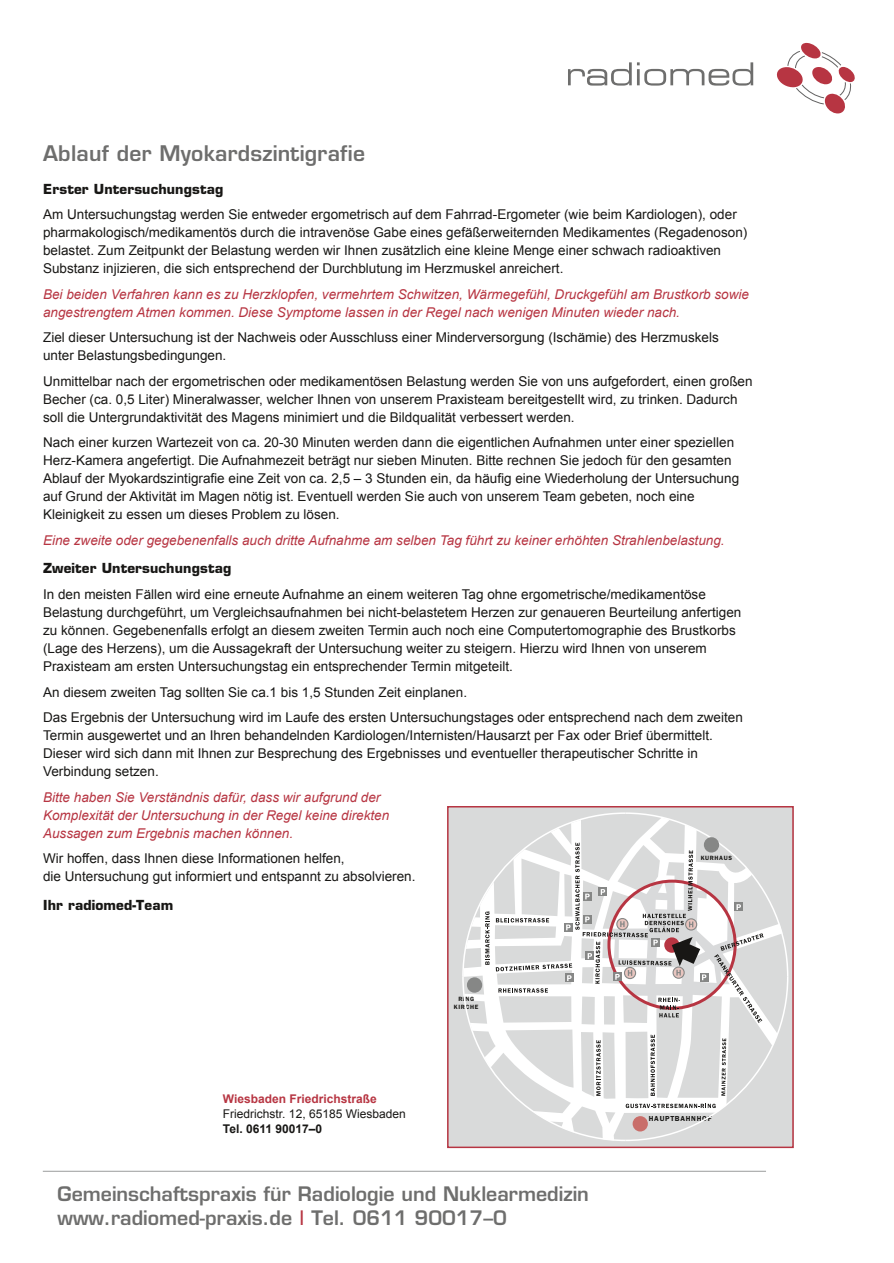
<style>
.page{position:relative;width:894px;height:1263px;background:#fff}
.page>*{position:absolute;margin:0;border:0;box-sizing:border-box;transform-origin:0 0}
.t1{font:600 21px "Eurostile";letter-spacing:.01em;color:#6e6e6d}
.t2{font:600 19.5px/24px "Eurostile";color:#6e6e6d}
.t3{font:13.5px/18px "Arial";color:#181715}
.t4{font:italic 13.5px/18px "Arial";color:#b73542}
.t5{font:700 13.5px "Eurostile";letter-spacing:.01em;color:#181715}
.t6{font:12px "Arial";color:#181715}
.t7{font:700 12px "Arial";color:#b73542}
.t8{font:700 12px "Arial";color:#181715}
.t9{font:600 7.35px "Franklin Gothic";letter-spacing:.1em;color:#181715}
.t10{font:600 6.15px/7.6px "Franklin Gothic";letter-spacing:.1em;color:#181715;text-align:center}
.s1{color:#b73542}
</style>
<div class="page">
<hr style="left:43px;top:1171px;width:723px;height:1px;background:#9b9c9c">
<div style="left:448px;top:807px;width:345px;height:340px;background:#d9dada"></div>
<svg style="left:462px;top:812px;width:327px;height:329px"></svg>
<div style="left:447px;top:806px;width:346px;height:342px;border:2px solid #b73542"></div>
<svg style="left:568px;top:62px;width:185px;height:24px"></svg>
<svg style="left:776px;top:42px;width:79px;height:72px"></svg>
<h1 class="t1" style="left:43px;top:145px;width:323px">Ablauf der Myokardszintigrafie</h1>
<p class="t5" style="left:43px;top:184px;width:182px">Erster Untersuchungstag</p>
<p class="t3" style="left:43px;top:207px;width:705px">Am Untersuchungstag werden Sie entweder ergometrisch auf dem Fahrrad-Ergometer (wie beim Kardiologen), oder pharmakologisch/medikamentös durch die intravenöse Gabe eines gefäßerweiternden Medikamentes (Regadenoson) belastet. Zum Zeitpunkt der Belastung werden wir Ihnen zusätzlich eine kleine Menge einer schwach radioaktiven Substanz injizieren, die sich entsprechend der Durchblutung im Herzmuskel anreichert.</p>
<p class="t4" style="left:43px;top:286px;width:707px">Bei beiden Verfahren kann es zu Herzklopfen, vermehrtem Schwitzen, Wärmegefühl, Druckgefühl am Brustkorb sowie angestrengtem Atmen kommen. Diese Symptome lassen in der Regel nach wenigen Minuten wieder nach.</p>
<p class="t3" style="left:43px;top:330px;width:677px">Ziel dieser Untersuchung ist der Nachweis oder Ausschluss einer Minderversorgung (Ischämie) des Herzmuskels unter Belastungsbedingungen.</p>
<p class="t3" style="left:43px;top:373px;width:711px">Unmittelbar nach der ergometrischen oder medikamentösen Belastung werden Sie von uns aufgefordert, einen großen<br>Becher (ca. 0,5 Liter) Mineralwasser, welcher Ihnen von unserem Praxisteam bereitgestellt wird, zu trinken. Dadurch soll die Untergrundaktivität des Magens minimiert und die Bildqualität verbessert werden.</p>
<p class="t3" style="left:43px;top:435px;width:697px">Nach einer kurzen Wartezeit von ca. 20-30 Minuten werden dann die eigentlichen Aufnahmen unter einer speziellen Herz-Kamera angefertigt. Die Aufnahmezeit beträgt nur sieben Minuten. Bitte rechnen Sie jedoch für den gesamten Ablauf der Myokardszintigrafie eine Zeit von ca. 2,5 – 3 Stunden ein, da häufig eine Wiederholung der Untersuchung auf Grund der Aktivität im Magen nötig ist. Eventuell werden Sie auch von unserem Team gebeten, noch eine Kleinigkeit zu essen um dieses Problem zu lösen.</p>
<p class="t4" style="left:43px;top:532px;width:683px">Eine zweite oder gegebenenfalls auch dritte Aufnahme am selben Tag führt zu keiner erhöhten Strahlenbelastung.</p>
<p class="t5" style="left:43px;top:563px;width:190px">Zweiter Untersuchungstag</p>
<p class="t3" style="left:43px;top:586px;width:699px">In den meisten Fällen wird eine erneute Aufnahme an einem weiteren Tag ohne ergometrische/medikamentöse Belastung durchgeführt, um Vergleichsaufnahmen bei nicht-belastetem Herzen zur genaueren Beurteilung anfertigen zu können. Gegebenenfalls erfolgt an diesem zweiten Termin auch noch eine Computertomographie des Brustkorbs (Lage des Herzens), um die Aussagekraft der Untersuchung weiter zu steigern. Hierzu wird Ihnen von unserem Praxisteam am ersten Untersuchungstag ein entsprechender Termin mitgeteilt.</p>
<p class="t3" style="left:43px;top:680px;width:701px;line-height:25.5px">An diesem zweiten Tag sollten Sie ca.1 bis 1,5 Stunden Zeit einplanen.<br>Das Ergebnis der Untersuchung wird im Laufe des ersten Untersuchungstages oder entsprechend nach dem zweiten</p>
<p class="t3" style="left:43px;top:727px;width:671px">Termin ausgewertet und an Ihren behandelnden Kardiologen/Internisten/Hausarzt per Fax oder Brief übermittelt.<br>Dieser wird sich dann mit Ihnen zur Besprechung des Ergebnisses und eventueller therapeutischer Schritte in<br>Verbindung setzen.</p>
<p class="t4" style="left:43px;top:789px;width:347px">Bitte haben Sie Verständnis dafür, dass wir aufgrund der<br>Komplexität der Untersuchung in der Regel keine direkten<br>Aussagen zum Ergebnis machen können.</p>
<p class="t3" style="left:43px;top:850px;width:374px">Wir hoffen, dass Ihnen diese Informationen helfen,<br>die Untersuchung gut informiert und entspannt zu absolvieren.</p>
<p class="t5" style="left:43px;top:899px;width:132px">Ihr radiomed-Team</p>
<p class="t10" style="left:700px;top:855px;width:33px">KURHAUS</p>
<p class="t7" style="left:223px;top:1095px;width:155px">Wiesbaden Friedrichstraße</p>
<p class="t6" style="left:223px;top:1110px;width:184px">Friedrichstr. 12, 65185 Wiesbaden</p>
<p class="t8" style="left:223px;top:1125px;width:101px">Tel. 0611 90017–0</p>
<p class="t10" style="left:454px;top:996px;width:26px">RING<br>KIRCHE</p>
<h2 class="t2" style="left:58px;top:1184px;width:533px">Gemeinschaftspraxis für Radiologie und Nuklearmedizin www.radiomed-praxis.de <span class="s1">|</span> Tel. 0611 90017–0</h2>
<p class="t9" style="left:648px;top:1115px;width:64px">HAUPTBAHNHOF</p>
</div>
